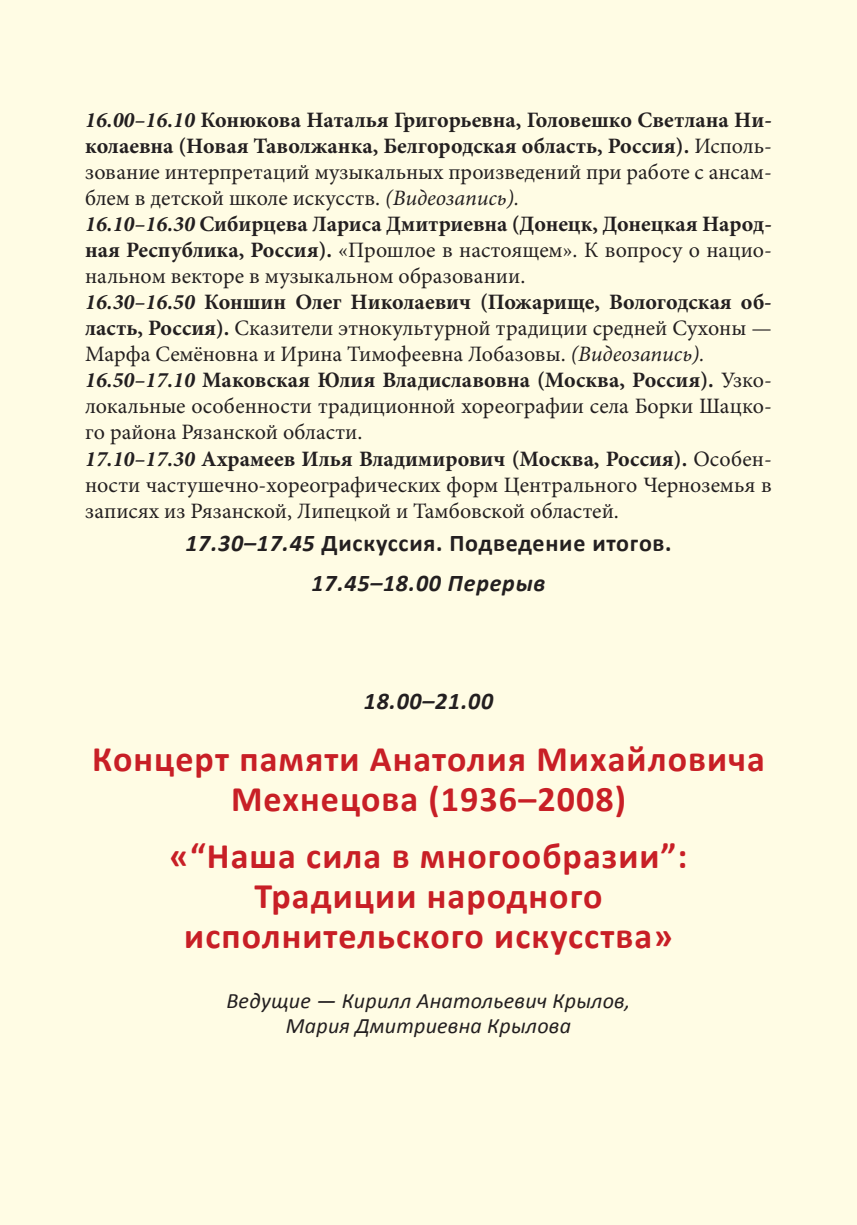
<style>
.page{position:relative;width:857px;height:1225px;background:#fff}
.page>*{position:absolute;margin:0;border:0;box-sizing:border-box;transform-origin:0 0}
.t1{font:700 36px/40px "Calibri";letter-spacing:.03em;color:#c81f26;text-align:center}
.t2{font:italic 700 24px/39.4px "Calibri";letter-spacing:.03em;color:#231f20;text-align:center}
.t3{font:22px/26px "Minion Pro";color:#231f20}
.t4{font:italic 22px/25px "Calibri";letter-spacing:.01em;color:#231f20;text-align:center}
.s1{font-weight:700;font-style:italic}
.s2{font-weight:700}
.s3{font-style:italic}
.s4{font-style:normal}
</style>
<div class="page">
<div style="left:0;top:0;width:856px;height:1225px;background:#fffce4"></div>
<p class="t3" style="left:85px;top:107px;width:688px"><span class="s1">16.00–16.10</span> <span class="s2">Конюкова Наталья Григорьевна, Головешко Светлана Ни&shy;колаевна (Новая Таволжанка, Белгородская область, Россия).</span> Исполь&shy;зование интерпретаций музыкальных произведений при работе с ансам&shy;блем в детской школе искусств. <span class="s3">(Видеозапись).<br></span><span class="s1">16.10–16.30</span> <span class="s2">Сибирцева Лариса Дмитриевна (Донецк, Донецкая Народ&shy;ная Республика, Россия).</span> «Прошлое в настоящем». К вопросу о нацио&shy;нальном векторе в музыкальном образовании.<br><span class="s1">16.30–16.50</span> <span class="s2">Коншин Олег Николаевич (Пожарище, Вологодская об&shy;ласть, Россия).</span> Сказители этнокультурной традиции средней Сухоны — Марфа Семёновна и Ирина Тимофеевна Лобазовы. <span class="s3">(Видеозапись).<br></span><span class="s1">16.50–17.10</span> <span class="s2">Маковская Юлия Владиславовна (Москва, Россия).</span> Узко&shy;локальные особенности традиционной хореографии села Борки Шацко&shy;го района Рязанской области.<br><span class="s1">17.10–17.30</span> <span class="s2">Ахрамеев Илья Владимирович (Москва, Россия).</span> Особен&shy;ности частушечно-хореографических форм Центрального Черноземья в записях из Рязанской, Липецкой и Тамбовской областей.</p>
<p class="t2" style="left:185px;top:523px;width:487px">17.30–17.45 <span class="s4">Дискуссия. Подведение итогов.<br></span>17.45–18.00 Перерыв</p>
<p class="t2" style="left:363px;top:681px;width:131px">18.00–21.00</p>
<h1 class="t1" style="left:92px;top:739px;width:673px">Концерт памяти Анатолия Михайловича<br>Мехнецова (1936–2008)</h1>
<h1 class="t1" style="left:169px;top:836px;width:519px">«“Наша сила в многообразии”:<br>Традиции народного исполнительского искусства»</h1>
<p class="t4" style="left:226px;top:987px;width:405px">Ведущие — Кирилл Анатольевич Крылов,<br>Мария Дмитриевна Крылова</p>
</div>
